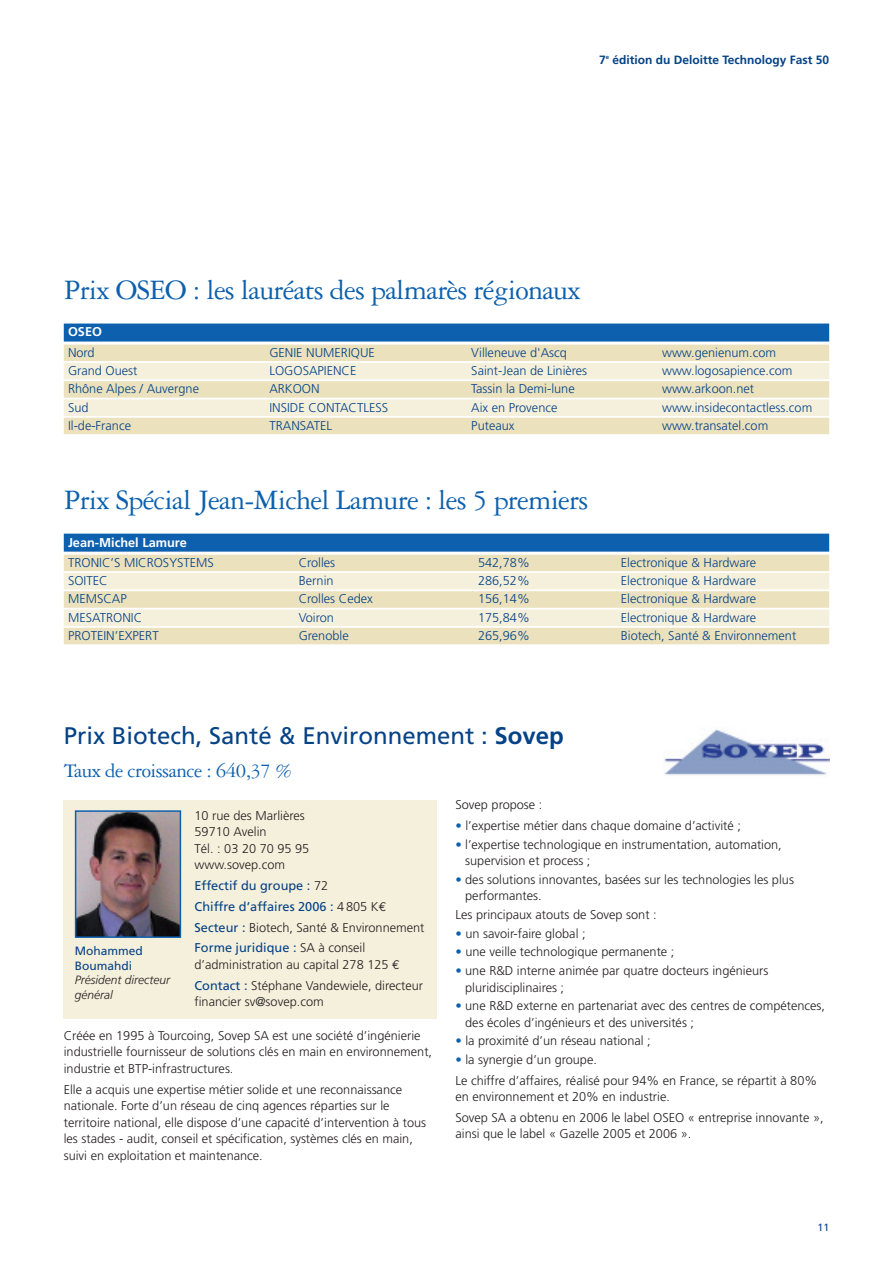
<style>
.page{position:relative;width:893px;height:1263px;background:#fff}
.page>*{position:absolute;margin:0;border:0;box-sizing:border-box;transform-origin:0 0}
.t1{font:30px "Garamond Three";letter-spacing:-.025em;color:#0d60ae}
.t2{font:24px "Frutiger";color:#054286}
.t3{font:21px "Garamond Three";letter-spacing:-.025em;color:#0d60ae}
.t4{font:300 12.75px/16.5px "Frutiger";color:#231f20}
.t5{font:300 12.75px "Frutiger";color:#054286}
.t6{font:12.75px/20.7px "Frutiger";color:#054286}
.t7{font:700 12.75px "Frutiger";color:#fff}
.t8{font:700 12px "Frutiger";color:#054286}
.t9{font:italic 300 12px/14.4px "Frutiger";color:#231f20}
.t10{font:12px/14.4px "Frutiger";color:#054286}
.t11{font:10.5px "Frutiger";color:#054286}
.s1{font-weight:700}
.s2{font-weight:300;color:#231f20}
.s3{font-family:"Euro Mono";color:#231f20}
.s4{font-family:"Euro Mono";font-weight:400}
.s5{font-weight:400;color:#054286}
.s6{color:#0d60ae}
</style>
<div class="page">
<div style="left:64px;top:800px;width:373px;height:218px;background:#f5f0dc"></div>
<img style="left:78px;top:813px;width:100px;height:122px">
<div style="left:75px;top:810px;width:106px;height:128px;border:2px solid #0d60ae"></div>
<img style="left:664px;top:729px;width:165px;height:46px">
<div style="left:64px;top:324px;width:765px;height:18px;background:#0d60ae"></div>
<div style="left:64px;top:345px;width:765px;height:16px;background:#ebe1bd"></div>
<div style="left:64px;top:363px;width:765px;height:16px;background:#f5f0dc"></div>
<div style="left:64px;top:381px;width:765px;height:17px;background:#ebe1bd"></div>
<div style="left:64px;top:399px;width:765px;height:17px;background:#f5f0dc"></div>
<div style="left:64px;top:418px;width:765px;height:16px;background:#ebe1bd"></div>
<div style="left:64px;top:534px;width:765px;height:18px;background:#0d60ae"></div>
<div style="left:64px;top:555px;width:765px;height:16px;background:#ebe1bd"></div>
<div style="left:64px;top:573px;width:765px;height:16px;background:#f5f0dc"></div>
<div style="left:64px;top:591px;width:765px;height:17px;background:#ebe1bd"></div>
<div style="left:64px;top:609px;width:765px;height:17px;background:#f5f0dc"></div>
<div style="left:64px;top:628px;width:765px;height:16px;background:#ebe1bd"></div>
<p class="t8" style="left:599px;top:55px;width:232px">7<sup>e</sup> édition du Deloitte Technology Fast 50</p>
<h1 class="t1" style="left:64px;top:280px;width:518px">Prix OSEO : les lauréats des palmarès régionaux</h1>
<p class="t7" style="left:68px;top:327px;width:36px">OSEO</p>
<p class="t5" style="left:68px;top:347px;width:28px">Nord</p>
<p class="t5" style="left:269px;top:347px;width:107px">GENIE NUMERIQUE</p>
<p class="t5" style="left:471px;top:347px;width:97px">Villeneuve d'Ascq</p>
<p class="t5" style="left:662px;top:347px;width:116px">www.genienum.com</p>
<p class="t5" style="left:68px;top:366px;width:71px">Grand Ouest</p>
<p class="t5" style="left:269px;top:366px;width:89px">LOGOSAPIENCE</p>
<p class="t5" style="left:471px;top:366px;width:117px">Saint-Jean de Linières</p>
<p class="t5" style="left:662px;top:366px;width:132px">www.logosapience.com</p>
<p class="t5" style="left:68px;top:384px;width:133px">Rhône Alpes / Auvergne</p>
<p class="t5" style="left:269px;top:384px;width:52px">ARKOON</p>
<p class="t5" style="left:471px;top:384px;width:105px">Tassin la Demi-lune</p>
<p class="t5" style="left:662px;top:384px;width:94px">www.arkoon.net</p>
<p class="t5" style="left:68px;top:402px;width:22px">Sud</p>
<p class="t5" style="left:269px;top:402px;width:120px">INSIDE CONTACTLESS</p>
<p class="t5" style="left:471px;top:402px;width:88px">Aix en Provence</p>
<p class="t5" style="left:662px;top:402px;width:152px">www.insidecontactless.com</p>
<p class="t5" style="left:68px;top:420px;width:65px">Il-de-France</p>
<p class="t5" style="left:269px;top:420px;width:64px">TRANSATEL</p>
<p class="t5" style="left:471px;top:420px;width:45px">Puteaux</p>
<p class="t5" style="left:662px;top:420px;width:108px">www.transatel.com</p>
<h1 class="t1" style="left:64px;top:490px;width:526px">Prix Spécial Jean-Michel Lamure : les 5 premiers</h1>
<p class="t7" style="left:68px;top:537px;width:120px">Jean-Michel Lamure</p>
<p class="t5" style="left:68px;top:557px;width:147px">TRONIC’S MICROSYSTEMS</p>
<p class="t5" style="left:299px;top:557px;width:38px">Crolles</p>
<p class="t5" style="left:478px;top:557px;width:53px">542,78%</p>
<p class="t5" style="left:621px;top:557px;width:137px">Electronique &amp; Hardware</p>
<p class="t5" style="left:68px;top:576px;width:41px">SOITEC</p>
<p class="t5" style="left:299px;top:576px;width:36px">Bernin</p>
<p class="t5" style="left:478px;top:576px;width:53px">286,52%</p>
<p class="t5" style="left:621px;top:576px;width:137px">Electronique &amp; Hardware</p>
<p class="t5" style="left:68px;top:594px;width:60px">MEMSCAP</p>
<p class="t5" style="left:299px;top:594px;width:76px">Crolles Cedex</p>
<p class="t5" style="left:478px;top:594px;width:53px">156,14%</p>
<p class="t5" style="left:621px;top:594px;width:137px">Electronique &amp; Hardware</p>
<p class="t5" style="left:68px;top:612px;width:76px">MESATRONIC</p>
<p class="t5" style="left:299px;top:612px;width:37px">Voiron</p>
<p class="t5" style="left:478px;top:612px;width:53px">175,84%</p>
<p class="t5" style="left:621px;top:612px;width:137px">Electronique &amp; Hardware</p>
<p class="t5" style="left:68px;top:630px;width:92px">PROTEIN’EXPERT</p>
<p class="t5" style="left:299px;top:630px;width:52px">Grenoble</p>
<p class="t5" style="left:478px;top:630px;width:53px">265,96%</p>
<p class="t5" style="left:621px;top:630px;width:177px">Biotech, Santé &amp; Environnement</p>
<h2 class="t2" style="left:64px;top:726px;width:502px">Prix Biotech, Santé &amp; Environnement : <span class="s1">Sovep</span></h2>
<h3 class="t3" style="left:64px;top:764px;width:230px">Taux de croissance : 640,37 %</h3>
<p class="t10" style="left:75px;top:945px;width:70px">Mohammed<br>Boumahdi</p>
<p class="t9" style="left:75px;top:974px;width:97px">Président directeur général</p>
<p class="t4" style="left:195px;top:808px;width:116px">10 rue des Marlières<br>59710 Avelin<br>Tél. : 03 20 70 95 95 www.sovep.com</p>
<p class="t6" style="left:195px;top:876px;width:231px">Effectif du groupe : <span class="s2">72<br></span>Chiffre d’affaires 2006 : <span class="s2">4805 K</span><span class="s3">€<br></span>Secteur : <span class="s2">Biotech, Santé &amp; Environnement<br></span>Forme juridique : <span class="s2">SA à conseil</span></p>
<p class="t4" style="left:195px;top:955px;width:230px;line-height:20.7px">d’administration au capital 278 125 <span class="s4">€<br></span><span class="s5">Contact :</span> Stéphane Vandewiele, directeur</p>
<p class="t4" style="left:195px;top:994px;width:131px">financier sv@sovep.com</p>
<p class="t4" style="left:64px;top:1028px;width:370px">Créée en 1995 à Tourcoing, Sovep SA est une société d’ingénierie industrielle fournisseur de solutions clés en main en environnement, industrie et BTP-infrastructures.</p>
<p class="t4" style="left:64px;top:1082px;width:364px">Elle a acquis une expertise métier solide et une reconnaissance nationale. Forte d’un réseau de cinq agences réparties sur le territoire national, elle dispose d’une capacité d’intervention à tous les stades - audit, conseil et spécification, systèmes clés en main, suivi en exploitation et maintenance.</p>
<p class="t4" style="left:455px;top:798px;width:88px">Sovep propose :</p>
<p class="t4" style="left:455px;top:818px;width:287px"><span class="s6">•</span> l’expertise métier dans chaque domaine d’activité ;</p>
<p class="t4" style="left:465px;top:837px;width:318px;text-indent:-10px"><span class="s6">•</span> l’expertise technologique en instrumentation, automation, supervision et process ;</p>
<p class="t4" style="left:465px;top:872px;width:330px;text-indent:-10px"><span class="s6">•</span> des solutions innovantes, basées sur les technologies les plus performantes.</p>
<p class="t4" style="left:455px;top:907px;width:203px">Les principaux atouts de Sovep sont :</p>
<p class="t4" style="left:455px;top:926px;width:132px"><span class="s6">•</span> un savoir-faire global ;</p>
<p class="t4" style="left:455px;top:945px;width:220px"><span class="s6">•</span> une veille technologique permanente ;</p>
<p class="t4" style="left:465px;top:963px;width:305px;text-indent:-10px"><span class="s6">•</span> une R&amp;D interne animée par quatre docteurs ingénieurs pluridisciplinaires ;</p>
<p class="t4" style="left:465px;top:998px;width:361px;text-indent:-10px"><span class="s6">•</span> une R&amp;D externe en partenariat avec des centres de compétences, des écoles d’ingénieurs et des universités ;</p>
<p class="t4" style="left:455px;top:1033px;width:197px"><span class="s6">•</span> la proximité d’un réseau national ;</p>
<p class="t4" style="left:455px;top:1050px;width:363px;line-height:20.7px"><span class="s6">•</span> la synergie d’un groupe.<br>Le chiffre d’affaires, réalisé pour 94% en France, se répartit à 80%</p>
<p class="t4" style="left:455px;top:1087px;width:370px;line-height:20.7px">en environnement et 20% en industrie.<br>Sovep SA a obtenu en 2006 le label OSEO « entreprise innovante »,</p>
<p class="t4" style="left:455px;top:1127px;width:237px">ainsi que le label « Gazelle 2005 et 2006 ».</p>
<p class="t11" style="left:817px;top:1223px;width:13px">11</p>
</div>
